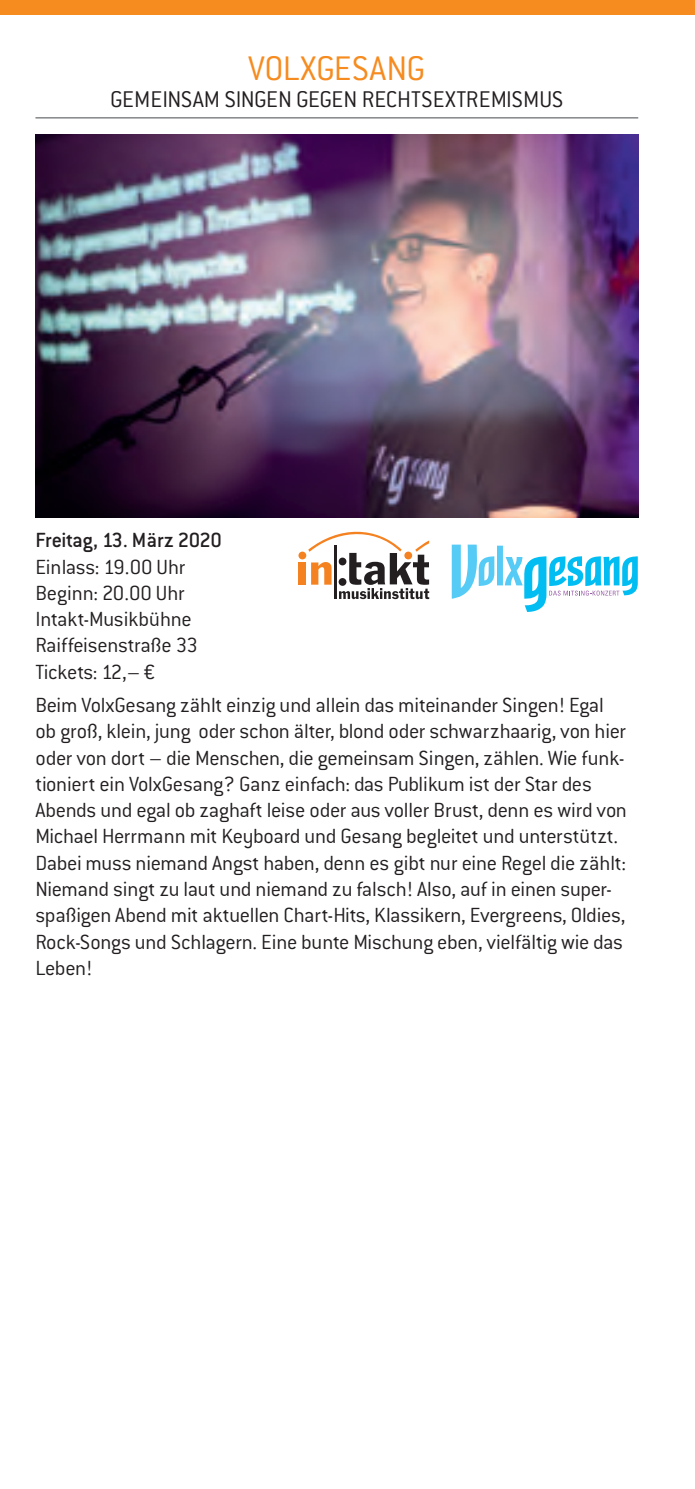
<style>
.page{position:relative;width:695px;height:1489px;background:#fff}
.page>*{position:absolute;margin:0;border:0;box-sizing:border-box;transform-origin:0 0}
.t1{font:300 37.5px "Conduit ITC Std";letter-spacing:-.01em;color:#f68b1f}
.t2{font:300 25px "Conduit ITC Std";color:#231f20}
.t3{font:300 22.5px/26.2px "Conduit ITC Std";letter-spacing:-.015em;color:#231f20}
.t4{font:500 22.5px "Conduit ITC Std";letter-spacing:-.02em;color:#231f20}
</style>
<div class="page">
<div style="left:0;top:0;width:694px;height:14px;background:#f68b1f"></div>
<hr style="left:35px;top:117px;width:603px;height:1px;background:#6c6d70">
<img style="left:35px;top:135px;width:603px;height:382px">
<svg style="left:451px;top:544px;width:186px;height:68px"></svg>
<div style="left:298px;top:551px;width:8px;height:8px;background:#f58220;border-radius:50%"></div>
<div style="left:299px;top:562px;width:7px;height:22px;background:#f58220"></div>
<svg style="left:308px;top:531px;width:121px;height:68px"></svg>
<hr style="left:334px;top:545px;width:2px;height:54px;background:#231f20">
<h1 class="t1" style="left:248px;top:57px;width:179px">VOLXGESANG</h1>
<p class="t2" style="left:110px;top:91px;width:454px">GEMEINSAM SINGEN GEGEN RECHTSEXTREMISMUS</p>
<p class="t4" style="left:35px;top:531px;width:188px">Freitag, 13. März 2020</p>
<p class="t3" style="left:35px;top:556px;width:164px">Einlass: 19.00 Uhr<br>Beginn: 20.00 Uhr<br>Intakt-Musikbühne<br>Raiffeisenstraße 33<br>Tickets: 12,– €</p>
<p class="t3" style="left:35px;top:694px;width:593px">Beim VolxGesang zählt einzig und allein das miteinander Singen! Egal ob groß, klein, jung oder schon älter, blond oder schwarzhaarig, von hier oder von dort – die Menschen, die gemeinsam Singen, zählen. Wie funk&shy;tioniert ein VolxGesang? Ganz einfach: das Publikum ist der Star des Abends und egal ob zaghaft leise oder aus voller Brust, denn es wird von Michael Herrmann mit Keyboard und Gesang begleitet und unterstützt.<br>Dabei muss niemand Angst haben, denn es gibt nur eine Regel die zählt:<br>Niemand singt zu laut und niemand zu falsch! Also, auf in einen super&shy;spaßigen Abend mit aktuellen Chart-Hits, Klassikern, Evergreens, Oldies, Rock-Songs und Schlagern. Eine bunte Mischung eben, vielfältig wie das Leben!</p>
</div>
